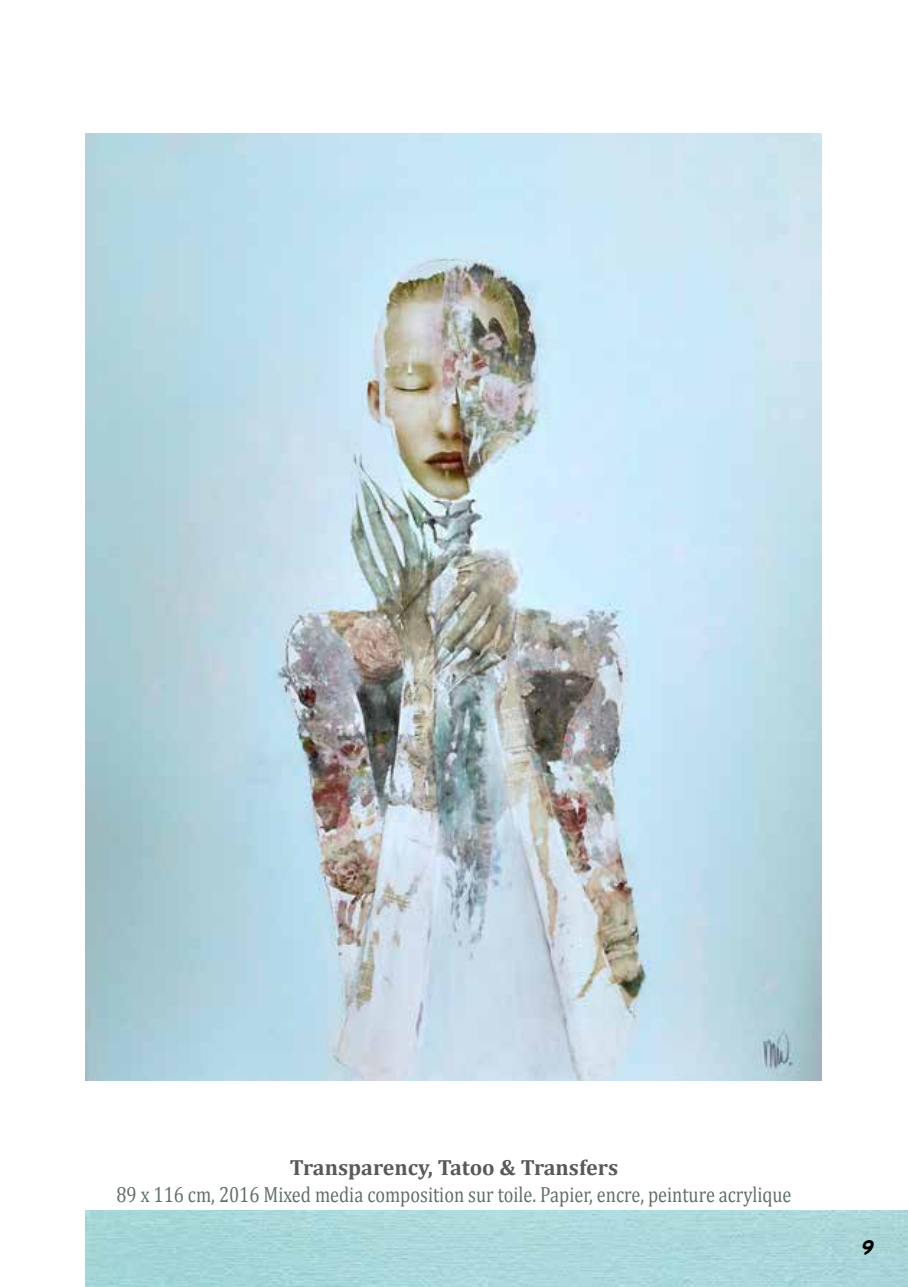
<style>
.page{position:relative;width:908px;height:1287px;background:#fff}
.page>*{position:absolute;margin:0;border:0;box-sizing:border-box;transform-origin:0 0}
.t1{font:700 24px "Digital Strip.BB";color:#000}
.t2{font:22px "Cambria";color:#607066;scale:.83 1}
.t3{font:700 22px "Cambria";color:#58595b}
</style>
<div class="page">
<img style="left:85px;top:133px;width:736px;height:947px">
<p class="t3" style="left:290px;top:1152px;width:330px">Transparency, Tatoo &amp; Transfers</p>
<p class="t2" style="left:116px;top:1181px;width:814px">89 x 116 cm, 2016 Mixed media composition sur toile. Papier, encre, peinture acrylique</p>
<p class="t1" style="left:860px;top:1237px;width:13px">9</p>
</div>
